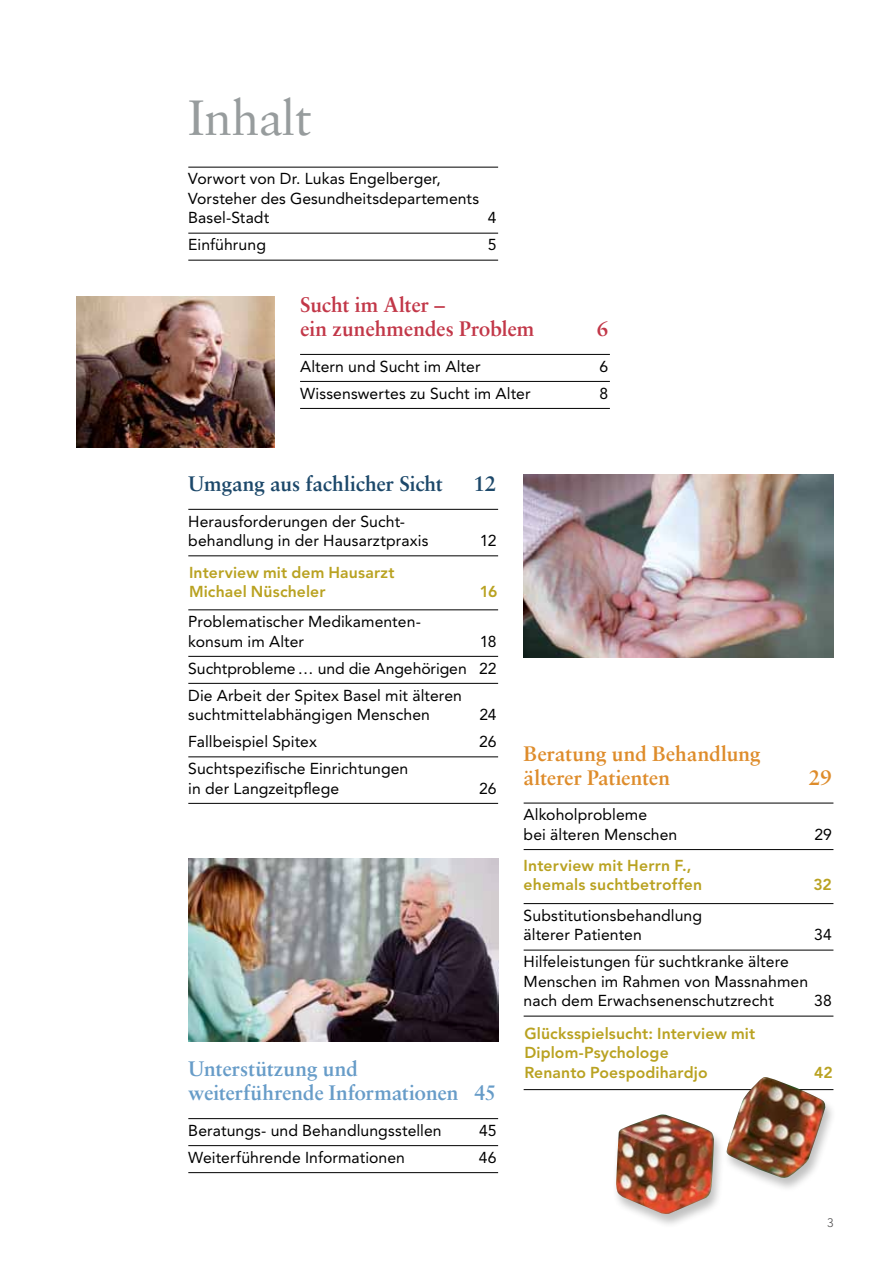
<style>
.page{position:relative;width:893px;height:1263px;background:#fff}
.page>*{position:absolute;margin:0;border:0;box-sizing:border-box;transform-origin:0 0}
.t1{font:49.5px "Sabon";letter-spacing:-.005em;color:#979c9d}
.t2{font:700 21px/24px "Sabon";letter-spacing:-.005em;color:#679cc8}
.t3{font:700 21px/24px "Sabon";letter-spacing:-.005em;color:#de8c2b}
.t4{font:700 21px/24px "Sabon";letter-spacing:-.005em;color:#c23748}
.t5{font:700 21px "Sabon";letter-spacing:-.005em;color:#1c486a}
.t6{font:15.75px/19.5px "Avenir";letter-spacing:.005em;color:#000}
.t7{font:800 15.75px/19.5px "Avenir";letter-spacing:.01em;color:#b9a221}
.t8{font:300 12.3px "Avenir";color:#515051}
</style>
<div class="page">
<hr style="left:300px;top:354px;width:310px;height:1px;background:#000">
<hr style="left:300px;top:381px;width:310px;height:1px;background:#000">
<hr style="left:300px;top:408px;width:310px;height:1px;background:#000">
<hr style="left:188px;top:1118px;width:310px;height:1px;background:#000">
<hr style="left:188px;top:1145px;width:310px;height:1px;background:#000">
<hr style="left:188px;top:1172px;width:310px;height:1px;background:#000">
<hr style="left:188px;top:167px;width:310px;height:1px;background:#000">
<hr style="left:188px;top:233px;width:310px;height:1px;background:#000">
<hr style="left:188px;top:260px;width:310px;height:1px;background:#000">
<img style="left:77px;top:296px;width:198px;height:151px">
<img style="left:188px;top:858px;width:310px;height:183px">
<hr style="left:188px;top:509px;width:310px;height:1px;background:#000">
<hr style="left:188px;top:555px;width:310px;height:1px;background:#000">
<hr style="left:188px;top:609px;width:310px;height:1px;background:#000">
<hr style="left:188px;top:656px;width:310px;height:1px;background:#000">
<hr style="left:188px;top:683px;width:310px;height:1px;background:#000">
<hr style="left:188px;top:756px;width:310px;height:1px;background:#000">
<hr style="left:188px;top:803px;width:310px;height:1px;background:#000">
<hr style="left:524px;top:803px;width:309px;height:1px;background:#000">
<hr style="left:524px;top:849px;width:309px;height:1px;background:#000">
<hr style="left:524px;top:903px;width:309px;height:1px;background:#000">
<hr style="left:524px;top:950px;width:309px;height:1px;background:#000">
<hr style="left:524px;top:1016px;width:309px;height:1px;background:#000">
<hr style="left:524px;top:1089px;width:309px;height:1px;background:#000">
<div style="left:612px;top:1077px;width:225px;height:152px;background:#000;opacity:.25"></div>
<img style="left:616px;top:1077px;width:210px;height:137px">
<img style="left:524px;top:475px;width:309px;height:182px">
<h1 class="t1" style="left:188px;top:88px;width:125px">Inhalt</h1>
<p class="t6" style="left:188px;top:169px;width:292px">Vorwort von Dr. Lukas Engelberger,<br>Vorsteher des Gesundheitsdepartements<br>Basel-Stadt</p>
<p class="t6" style="left:488px;top:208px;width:10px">4</p>
<p class="t6" style="left:188px;top:235px;width:79px">Einführung</p>
<p class="t6" style="left:488px;top:235px;width:10px">5</p>
<h2 class="t4" style="left:300px;top:292px;width:236px">Sucht im Alter –<br>ein zunehmendes Problem</h2>
<h2 class="t4" style="left:597px;top:316px;width:13px">6</h2>
<p class="t6" style="left:300px;top:357px;width:182px">Altern und Sucht im Alter</p>
<p class="t6" style="left:600px;top:357px;width:10px">6</p>
<p class="t6" style="left:300px;top:384px;width:232px">Wissenswertes zu Sucht im Alter</p>
<p class="t6" style="left:600px;top:384px;width:10px">8</p>
<h2 class="t5" style="left:188px;top:471px;width:256px">Umgang aus fachlicher Sicht</h2>
<h2 class="t5" style="left:474px;top:471px;width:25px">12</h2>
<p class="t6" style="left:188px;top:511px;width:242px">Herausforderungen der Sucht&shy;behandlung in der Hausarztpraxis</p>
<p class="t6" style="left:480px;top:531px;width:18px">12</p>
<p class="t7" style="left:189px;top:563px;width:207px">Interview mit dem Hausarzt<br>Michael Nüscheler</p>
<p class="t7" style="left:480px;top:582px;width:19px">16</p>
<p class="t6" style="left:188px;top:612px;width:234px">Problematischer Medikamenten&shy;konsum im Alter</p>
<p class="t6" style="left:188px;top:628px;width:310px;line-height:27px;text-align:justify;text-indent:291px">18<br>Suchtprobleme… und die Angehörigen 22<br>Die Arbeit der Spitex Basel mit älteren</p>
<p class="t6" style="left:188px;top:705px;width:243px">suchtmittelabhängigen Menschen</p>
<p class="t6" style="left:479px;top:705px;width:19px">24</p>
<p class="t6" style="left:188px;top:732px;width:130px">Fallbeispiel Spitex</p>
<p class="t6" style="left:479px;top:732px;width:19px">26</p>
<p class="t6" style="left:188px;top:759px;width:222px">Suchtspezifische Einrichtungen in der Langzeitpflege</p>
<p class="t6" style="left:479px;top:778px;width:19px">26</p>
<h2 class="t2" style="left:188px;top:1057px;width:310px">Unterstützung und weiterführende Informationen 45</h2>
<p class="t6" style="left:188px;top:1121px;width:255px">Beratungs- und Behandlungsstellen</p>
<p class="t6" style="left:479px;top:1121px;width:19px">45</p>
<p class="t6" style="left:188px;top:1148px;width:218px">Weiterführende Informationen</p>
<p class="t6" style="left:479px;top:1148px;width:19px">46</p>
<h2 class="t3" style="left:524px;top:741px;width:239px">Beratung und Behandlung älterer Patienten</h2>
<p class="t6" style="left:524px;top:805px;width:155px">Alkoholprobleme<br>bei älteren Menschen</p>
<p class="t7" style="left:524px;top:856px;width:180px">Interview mit Herrn F., ehemals suchtbetroffen</p>
<p class="t6" style="left:524px;top:906px;width:180px">Substitutionsbehandlung älterer Patienten</p>
<h2 class="t3" style="left:809px;top:765px;width:24px">29</h2>
<p class="t6" style="left:814px;top:825px;width:19px">29</p>
<p class="t7" style="left:813px;top:875px;width:20px">32</p>
<p class="t6" style="left:814px;top:925px;width:19px">34</p>
<p class="t6" style="left:524px;top:952px;width:286px">Hilfeleistungen für suchtkranke ältere<br>Menschen im Rahmen von Massnahmen nach dem Erwachsenenschutzrecht</p>
<p class="t6" style="left:814px;top:991px;width:19px">38</p>
<p class="t7" style="left:524px;top:1023px;width:232px">Glücksspielsucht: Interview mit<br>Diplom-Psychologe<br>Renanto Poespodihardjo</p>
<p class="t7" style="left:814px;top:1062px;width:20px">42</p>
<p class="t8" style="left:827px;top:1216px;width:8px">3</p>
</div>
